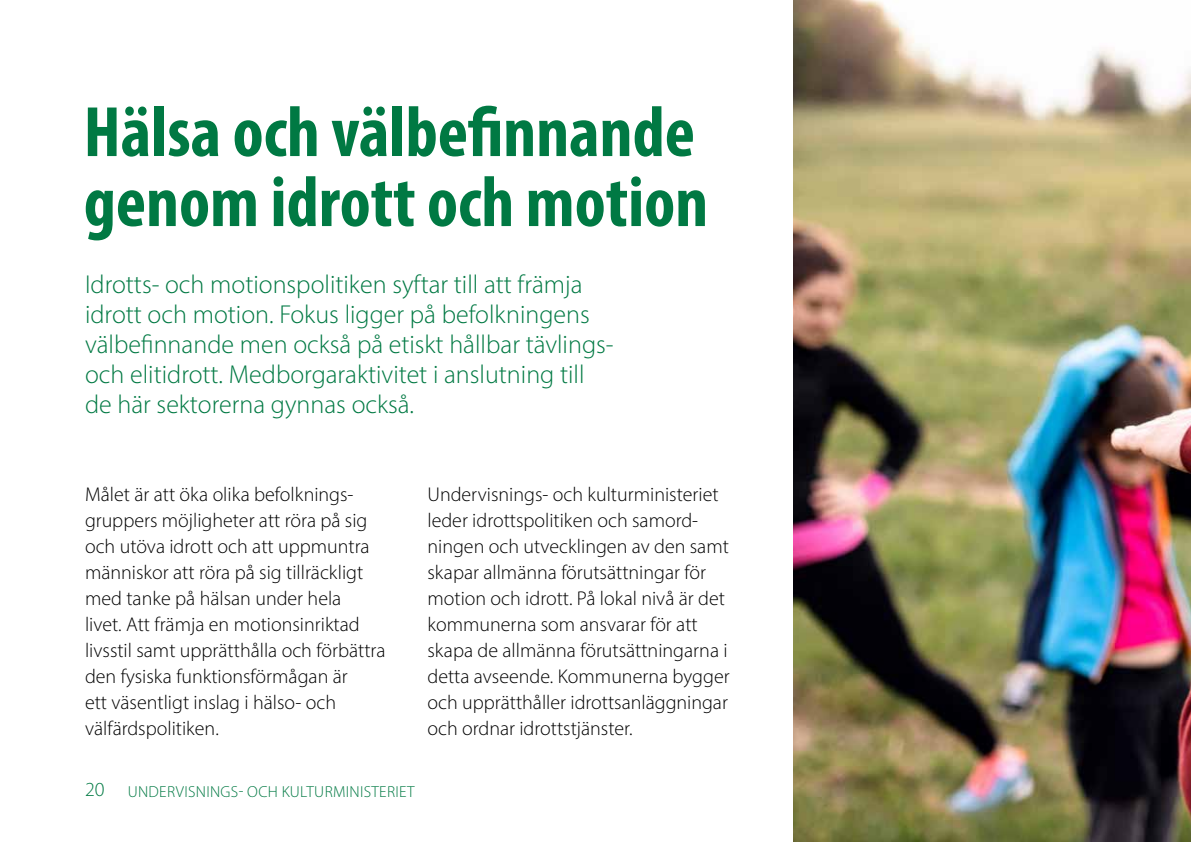
<style>
.page{position:relative;width:1191px;height:842px;background:#fff}
.page>*{position:absolute;margin:0;border:0;box-sizing:border-box;transform-origin:0 0}
.Kappaleotsikko_taso{font:700 condensed 72px/70px "Myriad Pro";color:#007943}
.Ingressi_nosto_13_pt{font:300 26px/30px "Myriad Pro";color:#007943}
.Leipis_10_pt{font:300 20px/26px "Myriad Pro";color:#000}
.t1{font:300 20px "Myriad Pro";color:#007943}
.t2{font:300 16px "Myriad Pro";letter-spacing:.02em;color:#007943}
</style>
<div class="page">
<img style="left:794px;top:0;width:397px;height:842px">
<h1 class="Kappaleotsikko_taso" style="left:84px;top:96px;width:626px">Hälsa och välbefinnande genom idrott och motion</h1>
<p class="Ingressi_nosto_13_pt" style="left:85px;top:269px;width:530px">Idrotts- och motionspolitiken syftar till att främja idrott och motion. Fokus ligger på befolkningens välbefinnande men också på etiskt hållbar tävlings&shy;och elitidrott. Medborgaraktivitet i anslutning till de här sektorerna gynnas också.</p>
<p class="Leipis_10_pt" style="left:85px;top:481px;width:302px">Målet är att öka olika befolknings&shy;gruppers möjligheter att röra på sig och utöva idrott och att uppmuntra människor att röra på sig tillräckligt med tanke på hälsan under hela<br>livet. Att främja en motionsinriktad livsstil samt upprätthålla och förbättra den fysiska funktionsförmågan är<br>ett väsentligt inslag i hälso- och välfärdspolitiken.</p>
<p class="Leipis_10_pt" style="left:427px;top:481px;width:304px">Undervisnings- och kulturministeriet leder idrottspolitiken och samord&shy;ningen och utvecklingen av den samt skapar allmänna förutsättningar för motion och idrott. På lokal nivå är det kommunerna som ansvarar för att skapa de allmänna förutsättningarna i detta avseende. Kommunerna bygger och upprätthåller idrottsanläggningar och ordnar idrottstjänster.</p>
<p class="t1" style="left:85px;top:777px;width:21px">20</p>
<p class="t2" style="left:128px;top:782px;width:288px">UNDERVISNINGS- OCH KULTURMINISTERIET</p>
</div>
